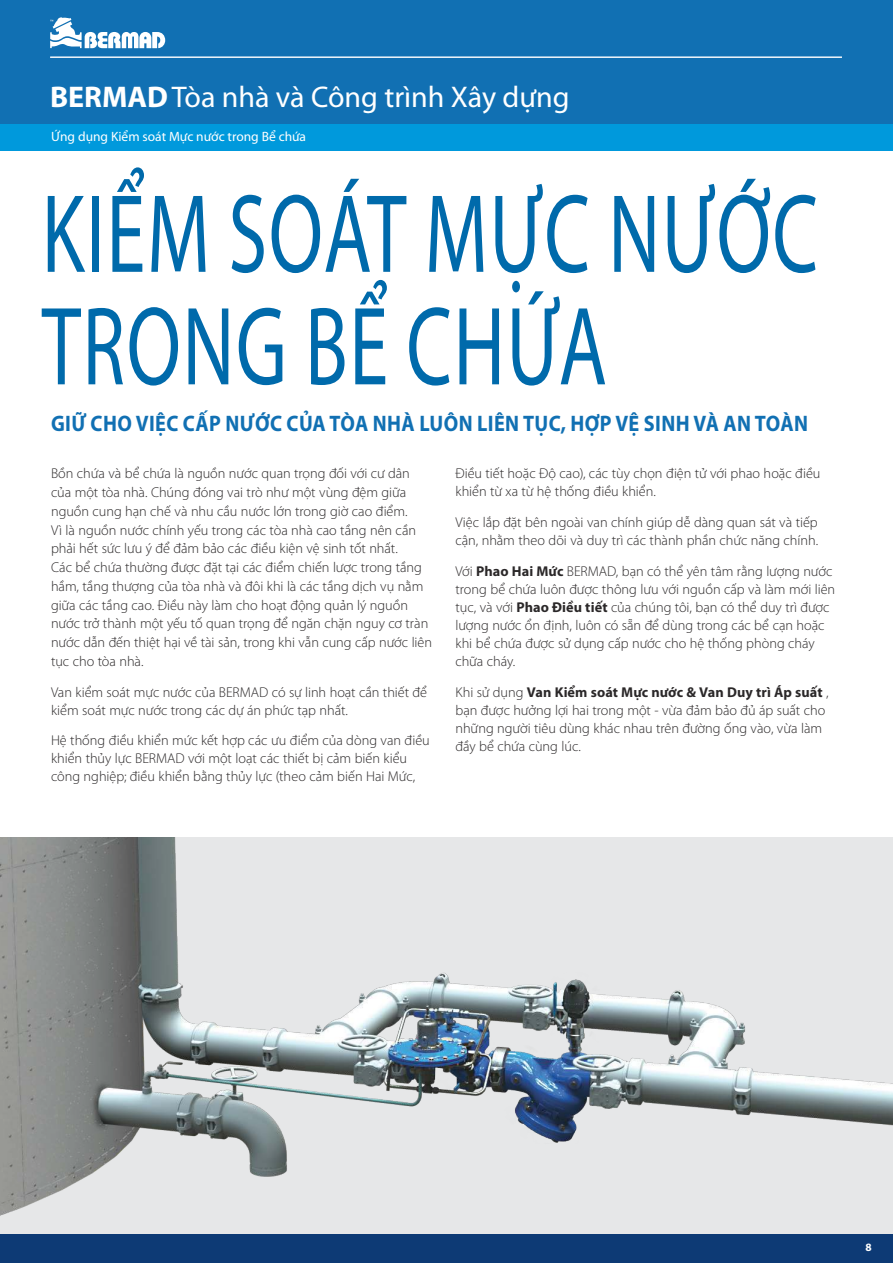
<style>
.page{position:relative;width:893px;height:1263px;background:#fff}
.page>*{position:absolute;margin:0;border:0;box-sizing:border-box;transform-origin:0 0}
.t1{font:112.5px/112.5px "Myriad Pro";letter-spacing:.02em;color:#006aab;scale:.7 1}
.t2{font:30px "Myriad Pro";color:#fff}
.t3{font:700 22.5px "Myriad Pro";letter-spacing:.02em;color:#1170b3;scale:.9 1}
.t4{font:300 14.25px/18px "Myriad Pro";color:#2b2829}
.t5{font:13.5px "Myriad Pro";color:#fff}
.t6{font:700 11.25px "Myriad Pro";color:#fff}
.s1{font-weight:700}
</style>
<div class="page">
<div style="left:0;top:0;width:893px;height:125px;background:#1170b3"></div>
<div style="left:0;top:125px;width:893px;height:26px;background:#0099dc"></div>
<div style="left:0;top:1234px;width:893px;height:29px;background:#0d3a75"></div>
<hr style="left:50px;top:57px;width:792px;height:1px;background:#fff">
<svg style="left:50px;top:17px;width:115px;height:31px"></svg>
<img style="left:0;top:838px;width:893px;height:396px">
<h2 class="t2" style="left:50px;top:86px;width:521px"><span class="s1">BERMAD</span>Tòa nhà và Công trình Xây dựng</h2>
<p class="t5" style="left:51px;top:128px;width:257px">Ứng dụng Kiểm soát Mực nước trong Bể chứa</p>
<h1 class="t1" style="left:42px;top:175px;width:1111px">KIỂM SOÁT MỰC NƯỚC<br>TRONG BỂ CHỨA</h1>
<h3 class="t3" style="left:51px;top:410px;width:843px">GIỮ CHO VIỆC CẤP NƯỚC CỦA TÒA NHÀ LUÔN LIÊN TỤC, HỢP VỆ SINH VÀ AN TOÀN</h3>
<p class="t4" style="left:51px;top:464px;width:383px;line-height:18.8px">Bồn chứa và bể chứa là nguồn nước quan trọng đối với cư dân của một tòa nhà. Chúng đóng vai trò như một vùng đệm giữa nguồn cung hạn chế và nhu cầu nước lớn trong giờ cao điểm.<br>Vì là nguồn nước chính yếu trong các tòa nhà cao tầng nên cần phải hết sức lưu ý để đảm bảo các điều kiện vệ sinh tốt nhất.<br>Các bể chứa thường được đặt tại các điểm chiến lược trong tầng hầm, tầng thượng của tòa nhà và đôi khi là các tầng dịch vụ nằm giữa các tầng cao. Điều này làm cho hoạt động quản lý nguồn nước trở thành một yếu tố quan trọng để ngăn chặn nguy cơ tràn nước dẫn đến thiệt hại về tài sản, trong khi vẫn cung cấp nước liên tục cho tòa nhà.</p>
<p class="t4" style="left:51px;top:683px;width:378px">Van kiểm soát mực nước của BERMAD có sự linh hoạt cần thiết để kiểm soát mực nước trong các dự án phức tạp nhất.</p>
<p class="t4" style="left:51px;top:732px;width:380px">Hệ thống điều khiển mức kết hợp các ưu điểm của dòng van điều khiển thủy lực BERMAD với một loạt các thiết bị cảm biến kiểu công nghiệp; điều khiển bằng thủy lực (theo cảm biến Hai Mức,</p>
<p class="t4" style="left:455px;top:465px;width:367px">Điều tiết hoặc Độ cao), các tùy chọn điện tử với phao hoặc điều khiển từ xa từ hệ thống điều khiển.</p>
<p class="t4" style="left:455px;top:513px;width:364px">Việc lắp đặt bên ngoài van chính giúp dễ dàng quan sát và tiếp cận, nhằm theo dõi và duy trì các thành phần chức năng chính.</p>
<p class="t4" style="left:455px;top:562px;width:381px">Với <span class="s1">Phao Hai Mức</span> BERMAD, bạn có thể yên tâm rằng lượng nước trong bể chứa luôn được thông lưu với nguồn cấp và làm mới liên tục, và với <span class="s1">Phao Điều tiết</span> của chúng tôi, bạn có thể duy trì được lượng nước ổn định, luôn có sẵn để dùng trong các bể cạn hoặc khi bể chứa được sử dụng cấp nước cho hệ thống phòng cháy chữa cháy.</p>
<p class="t4" style="left:455px;top:683px;width:374px">Khi sử dụng <span class="s1">Van Kiểm soát Mực nước &amp; Van Duy trì Áp suất</span> , bạn được hưởng lợi hai trong một - vừa đảm bảo đủ áp suất cho những người tiêu dùng khác nhau trên đường ống vào, vừa làm đầy bể chứa cùng lúc.</p>
<p class="t6" style="left:865px;top:1240px;width:8px">8</p>
</div>
